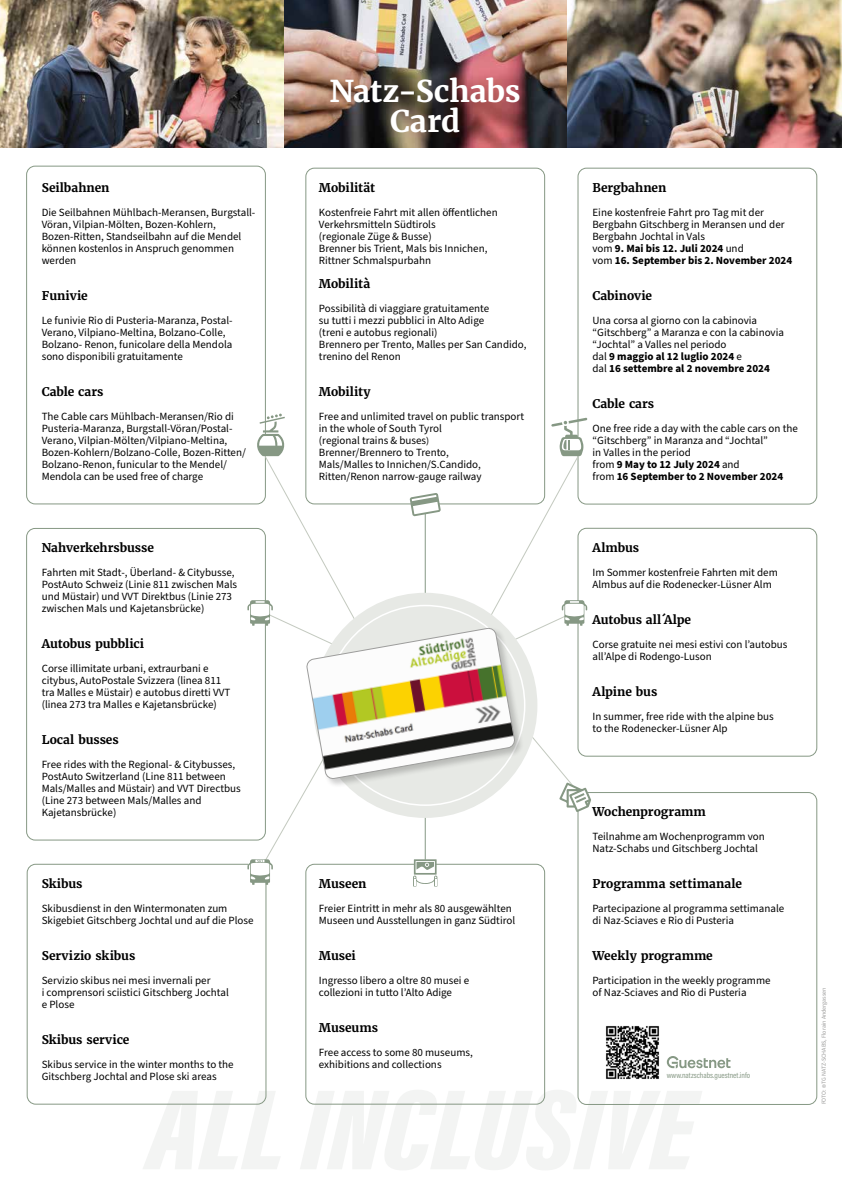
<style>
.page{position:relative;width:842px;height:1191px;background:#fff}
.page>*{position:absolute;margin:0;border:0;box-sizing:border-box;transform-origin:0 0}
.t1{font:700 30px/30px "Merriweather";letter-spacing:-.005em;color:#fff;text-align:center}
.t2{font:700 12px "Merriweather";letter-spacing:-.005em;color:#000}
.t3{font:11px/12px "Source Sans Pro";color:#000}
.t4{font:8px "Acumin Pro Cond";color:#869884}
.t5{font:6px "Source Sans Pro";color:#9d9d9c}
.s1{font-family:"Acumin Pro Cond";font-size:10px}
.s2{font-weight:700}
.s3{font-size:9px}
</style>
<div class="page">
<img style="left:0;top:0;width:842px;height:147px">
<svg style="left:667px;top:1056px;width:63px;height:12px"></svg>
<img style="left:606px;top:1026px;width:53px;height:53px">
<div style="left:26px;top:166px;width:240px;height:338px;border:1px solid #869884;border-radius:9px"></div>
<div style="left:578px;top:168px;width:239px;height:336px;border:1px solid #869884;border-radius:9px"></div>
<div style="left:578px;top:528px;width:239px;height:228px;border:1px solid #869884;border-radius:9px"></div>
<div style="left:578px;top:792px;width:239px;height:312px;border:1px solid #869884;border-radius:9px"></div>
<div style="left:306px;top:864px;width:239px;height:240px;border:1px solid #869884;border-radius:9px"></div>
<div style="left:27px;top:864px;width:239px;height:240px;border:1px solid #869884;border-radius:9px"></div>
<svg style="left:247px;top:413px;width:344px;height:473px"></svg>
<p class="t2" style="left:42px;top:180px;width:69px">Seilbahnen</p>
<p class="t3" style="left:42px;top:207px;width:214px">Die Seilbahnen Mühlbach-Meransen, Burgstall-Vöran, Vilpian-Mölten, Bozen-Kohlern, Bozen-Ritten, Standseilbahn auf die Mendel können kostenlos in Anspruch genommen werden</p>
<p class="t2" style="left:42px;top:288px;width:48px">Funivie</p>
<p class="t3" style="left:42px;top:315px;width:192px">Le funivie Rio di Pusteria-Maranza, Postal-Verano, Vilpiano-Meltina, Bolzano-Colle, Bolzano- Renon, funicolare della Mendola sono disponibili gratuitamente</p>
<p class="t2" style="left:42px;top:384px;width:63px">Cable cars</p>
<p class="t3" style="left:42px;top:411px;width:206px">The Cable cars Mühlbach-Meransen/Rio di Pusteria-Maranza, Burgstall-Vöran/Postal-Verano, Vilpian-Mölten/Vilpiano-Meltina, Bozen-Kohlern/Bolzano-Colle, Bozen-Ritten/ Bolzano-Renon, funicular to the Mendel/ Mendola can be used free of charge</p>
<p class="t2" style="left:42px;top:540px;width:114px">Nahverkehrsbusse</p>
<p class="t3" style="left:42px;top:567px;width:197px">Fahrten mit Stadt-, Überland- &amp; Citybusse, PostAuto Schweiz (Linie 811 zwischen Mals und Müstair) und VVT Direktbus (Linie 273 zwischen Mals und Kajetansbrücke)</p>
<p class="t2" style="left:42px;top:636px;width:104px">Autobus pubblici</p>
<p class="t3" style="left:42px;top:663px;width:190px">Corse illimitate urbani, extraurbani e citybus, AutoPostale Svizzera (linea 811 tra Malles e Müstair) e autobus diretti VVT (linea 273 tra Malles e Kajetansbrücke)</p>
<p class="t2" style="left:42px;top:732px;width:79px">Local busses</p>
<p class="t3" style="left:42px;top:759px;width:200px">Free rides with the Regional- &amp; Citybusses, PostAuto Switzerland (Line 811 between Mals/Malles and Müstair) and VVT Directbus (Line 273 between Mals/Malles and Kajetansbrücke)</p>
<p class="t2" style="left:42px;top:876px;width:42px">Skibus</p>
<p class="t3" style="left:42px;top:903px;width:213px">Skibusdienst in den Wintermonaten zum<br>Skigebiet Gitschberg Jochtal und auf die Plose</p>
<p class="t2" style="left:42px;top:948px;width:95px">Servizio skibus</p>
<p class="t3" style="left:42px;top:975px;width:189px">Servizio skibus nei mesi invernali per<br>i comprensori sciistici Gitschberg Jochtal e Plose</p>
<p class="t2" style="left:42px;top:1032px;width:89px">Skibus service</p>
<p class="t3" style="left:42px;top:1059px;width:193px">Skibus service in the winter months to the<br>Gitschberg Jochtal and Plose ski areas</p>
<h1 class="t1" style="left:330px;top:76px;width:192px">Natz-Schabs<br>Card</h1>
<p class="t2" style="left:319px;top:180px;width:58px">Mobilität</p>
<p class="t3" style="left:319px;top:207px;width:180px">Kostenfreie Fahrt mit allen öffentlichen<br>Verkehrsmitteln Südtirols<br>(regionale Züge &amp; Busse)<br>Brenner bis Trient, Mals bis Innichen,<br>Rittner Schmalspurbahn</p>
<p class="t2" style="left:319px;top:276px;width:53px">Mobilità</p>
<p class="t3" style="left:319px;top:303px;width:209px">Possibilità di viaggiare gratuitamente<br>su tutti i mezzi pubblici in Alto Adige<br>(treni e autobus regionali)<br>Brennero per Trento, Malles per San Candido, trenino del Renon</p>
<p class="t2" style="left:319px;top:384px;width:53px">Mobility</p>
<p class="t3" style="left:319px;top:411px;width:207px">Free and unlimited travel on public transport in the whole of South Tyrol<br>(regional trains &amp; buses<span class="s1">)<br></span>Brenner/Brennero to Trento,<br>Mals/Malles to Innichen/S.Candido, Ritten/Renon narrow-gauge railway</p>
<p class="t2" style="left:319px;top:876px;width:49px">Museen</p>
<p class="t3" style="left:319px;top:903px;width:198px">Freier Eintritt in mehr als 80 ausgewählten<br>Museen und Ausstellungen in ganz Südtirol</p>
<p class="t2" style="left:319px;top:948px;width:39px">Musei</p>
<p class="t3" style="left:319px;top:975px;width:152px">Ingresso libero a oltre 80 musei e collezioni in tutto l’Alto Adige</p>
<p class="t2" style="left:319px;top:1020px;width:61px">Museums</p>
<p class="t3" style="left:319px;top:1047px;width:155px">Free access to some 80 museums, exhibitions and collections</p>
<p class="t2" style="left:592px;top:180px;width:75px">Bergbahnen</p>
<p class="t3" style="left:592px;top:207px;width:201px">Eine kostenfreie Fahrt pro Tag mit der Bergbahn Gitschberg in Meransen und der Bergbahn Jochtal in Vals<br>vom <span class="s2">9. Mai bis 12. Juli 2024</span> und<br>vom <span class="s2">16. September bis 2. November 2024</span></p>
<p class="t2" style="left:592px;top:288px;width:61px">Cabinovie</p>
<p class="t3" style="left:592px;top:315px;width:193px">Una corsa al giorno con la cabinovia “Gitschberg” a Maranza e con la cabinovia “Jochtal” a Valles nel periodo<br>dal <span class="s2">9 maggio al 12 luglio 2024</span> e<br>dal <span class="s2">16 settembre al 2 novembre 2024</span></p>
<p class="t2" style="left:592px;top:396px;width:63px">Cable cars</p>
<p class="t3" style="left:592px;top:423px;width:207px">One free ride a day with the cable cars on the “Gitschberg” in Maranza and “Jochtal”<br>in Valles in the period<br>from <span class="s2">9 May to 12 July 2024</span> and<br>from <span class="s2">16 September to 2 November 2024</span></p>
<p class="t2" style="left:592px;top:540px;width:48px">Almbus</p>
<p class="t3" style="left:592px;top:567px;width:187px">Im Sommer kostenfreie Fahrten mit dem<br>Almbus auf die Rodenecker-Lüsner Alm</p>
<p class="t2" style="left:592px;top:612px;width:100px">Autobus all´Alpe</p>
<p class="t3" style="left:592px;top:639px;width:196px">Corse gratuite nei mesi estivi con l’autobus all’Alpe di Rodengo-Luson</p>
<p class="t2" style="left:592px;top:684px;width:66px">Alpine bus</p>
<p class="t3" style="left:592px;top:711px;width:183px">In summer, free ride with the alpine bus to the Rodenecker-Lüsner Alp</p>
<p class="t2" style="left:592px;top:804px;width:115px">Wochenprogramm</p>
<p class="t3" style="left:592px;top:831px;width:174px">Teilnahme am Wochenprogramm von<br>Natz-Schabs und Gitschberg Jochtal</p>
<p class="t2" style="left:592px;top:876px;width:151px">Programma settimanale</p>
<p class="t3" style="left:592px;top:903px;width:193px">Partecipazione al programma settimanale di Naz-Sciaves e Rio di Pusteria</p>
<p class="t2" style="left:592px;top:948px;width:122px">Weekly programme</p>
<p class="t3" style="left:592px;top:975px;width:180px">Participation in the weekly programme of Naz-Sciaves and Rio di Pusteria</p>
<p class="t4" style="left:667px;top:1070px;width:85px">www.natzschabs.guestnet.info</p>
<p class="t5" style="left:820px;top:1104px;width:119px;rotate:-90deg">FOTO: <span class="s3">®</span>TG NATZ-SCHABS, Florain Andergassen</p>
</div>
